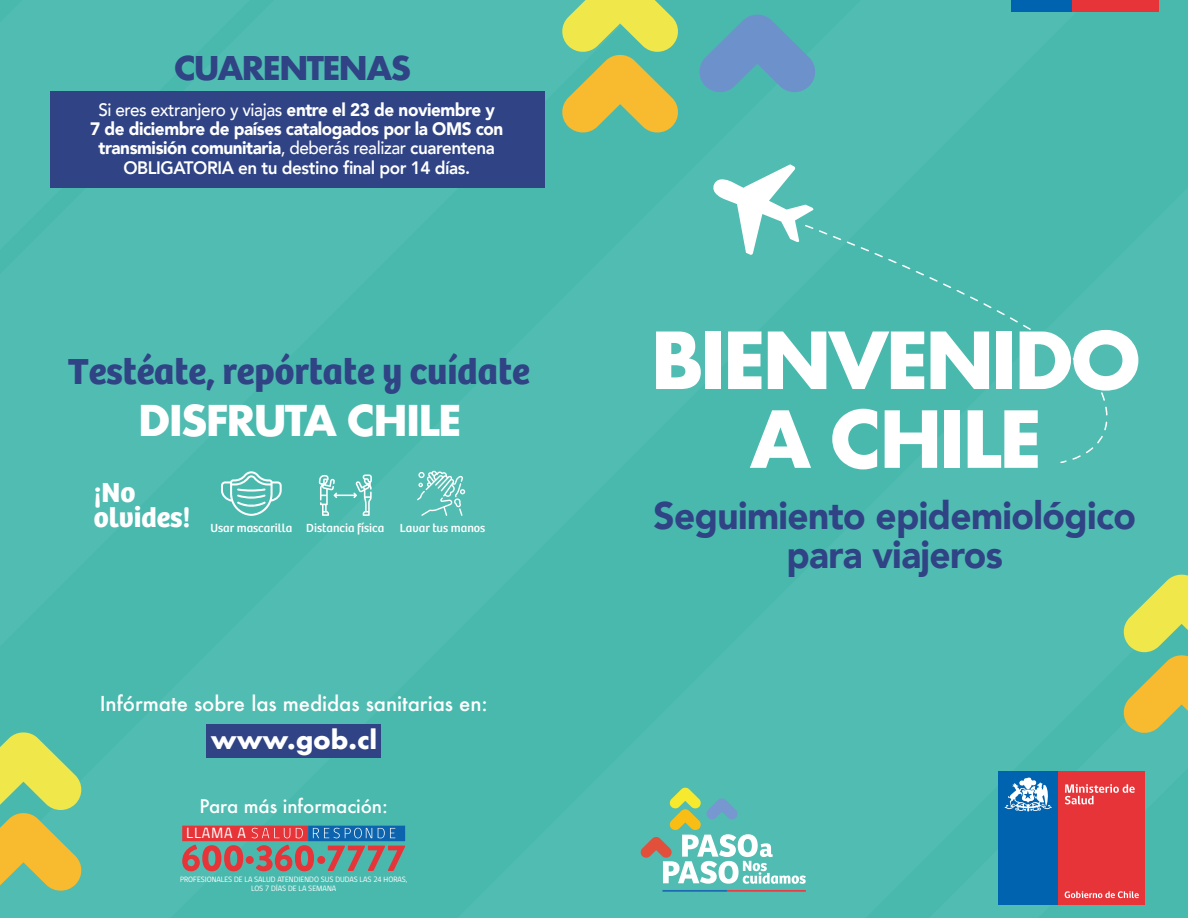
<style>
.page{position:relative;width:1188px;height:918px;background:#fff}
.page>*{position:absolute;margin:0;border:0;box-sizing:border-box;transform-origin:0 0}
.t1{font:700 76.35px/78.8px "Futura";letter-spacing:-.06em;color:#fff;text-align:center}
.t2{font:700 41.25px "Futura";letter-spacing:-.06em;color:#fff}
.t3{font:900 38.4px/39px "Avenir";letter-spacing:-.015em;color:#2f4385;text-align:center;scale:.96 1}
.t4{font:700 37.5px "Bree";color:#2f4385}
.t5{font:700 31.8px "Futura";letter-spacing:-.06em;color:#2f4385}
.t6{font:700 28.65px/24.9px "Bree";color:#fff}
.t7{font:700 24.9px "Futura";letter-spacing:-.005em;color:#fff}
.t8{font:500 19.95px "Futura";letter-spacing:-.005em;color:#fff}
.t9{font:500 18.3px "Futura";letter-spacing:-.005em;color:#fff}
.t10{font:900 18px/19.5px "Avenir";letter-spacing:-.025em;color:#fff;text-align:center;scale:.95 1}
.t11{font:15.15px "gob CL";letter-spacing:.05em;color:#fff}
.t12{font:12.15px "Bree";color:#fff}
.t13{font:7.95px/8.9px "gob CL";color:#fff;text-align:center}
.s1{font-weight:500}
.s2{font-weight:800}
</style>
<div class="page">
<div style="left:0;top:0;width:212px;height:918px;background:#51bcb1"></div>
<div style="left:212px;top:0;width:976px;height:918px;background:#51bcb1"></div>
<div style="left:485px;top:62px;width:703px;height:856px;background:#51bcb1"></div>
<svg style="left:560px;top:0;width:120px;height:134px"></svg>
<svg style="left:1122px;top:573px;width:66px;height:162px"></svg>
<svg style="left:0;top:731px;width:83px;height:162px"></svg>
<svg style="left:697px;top:13px;width:120px;height:81px"></svg>
<div style="left:206px;top:724px;width:175px;height:34px;background:#2f4385"></div>
<svg style="left:182px;top:845px;width:61px;height:26px"></svg>
<div style="left:246px;top:856px;width:8px;height:8px;background:#e73439;border-radius:50%"></div>
<svg style="left:256px;top:845px;width:58px;height:26px"></svg>
<div style="left:317px;top:856px;width:8px;height:8px;background:#e73439;border-radius:50%"></div>
<svg style="left:328px;top:846px;width:77px;height:25px"></svg>
<div style="left:182px;top:826px;width:126px;height:15px;background:#e73439"></div>
<svg style="left:308px;top:826px;width:97px;height:15px"></svg>
<svg style="left:252px;top:828px;width:38px;height:10px"></svg>
<svg style="left:296px;top:828px;width:7px;height:10px"></svg>
<svg style="left:313px;top:828px;width:59px;height:10px"></svg>
<svg style="left:378px;top:828px;width:17px;height:10px"></svg>
<div style="left:50px;top:91px;width:494px;height:96px;background:#2f4385"></div>
<div style="left:998px;top:771px;width:60px;height:134px;background:#0063af"></div>
<div style="left:1058px;top:771px;width:87px;height:134px;background:#e73439"></div>
<svg style="left:1065px;top:891px;width:74px;height:7px"></svg>
<svg style="left:1005px;top:777px;width:47px;height:35px"></svg>
<svg style="left:1065px;top:784px;width:70px;height:20px"></svg>
<div style="left:1011px;top:0;width:61px;height:12px;background:#0063af"></div>
<div style="left:1072px;top:0;width:87px;height:12px;background:#e73439"></div>
<div style="left:804px;top:224px;width:326px;height:240px;background:#49b9ae"></div>
<svg style="left:710px;top:164px;width:104px;height:91px"></svg>
<svg style="left:662px;top:890px;width:144px;height:2px"></svg>
<svg style="left:640px;top:787px;width:166px;height:97px"></svg>
<svg style="left:319px;top:474px;width:53px;height:42px"></svg>
<svg style="left:221px;top:471px;width:61px;height:45px"></svg>
<svg style="left:417px;top:471px;width:48px;height:45px"></svg>
<h3 class="t5" style="left:174px;top:45px;width:239px">CUARENTENAS</h3>
<p class="t10" style="left:90px;top:99px;width:437px"><span class="s1">Si eres extranjero y viajas</span> entre el 23 de noviembre y<br>7 de diciembre de países catalogados por la OMS con transmisión comunitaria<span class="s1">, deberás realizar</span> <span class="s2">cuarentena OBLIGATORIA en tu destino final por 14 días.</span></p>
<h3 class="t4" style="left:68px;top:349px;width:463px">Testéate, repórtate y cuídate</h3>
<h2 class="t2" style="left:138px;top:391px;width:326px">DISFRUTA CHILE</h2>
<h3 class="t6" style="left:94px;top:481px;width:98px">¡No olvides!</h3>
<p class="t12" style="left:210px;top:521px;width:175px">Usar mascarilla Distancia física</p>
<p class="t12" style="left:400px;top:521px;width:87px">Lavar tus manos</p>
<p class="t8" style="left:100px;top:690px;width:390px">Infórmate sobre las medidas sanitarias en:</p>
<h3 class="t7" style="left:211px;top:722px;width:168px">www.gob.cl</h3>
<p class="t9" style="left:200px;top:794px;width:190px">Para más información:</p>
<p class="t11" style="left:186px;top:823px;width:61px">LLAMA A</p>
<p class="t13" style="left:180px;top:875px;width:228px">PROFESIONALES DE LA SALUD ATENDIENDO SUS DUDAS LAS 24 HORAS,<br>LOS 7 DÍAS DE LA SEMANA</p>
<h1 class="t1" style="left:650px;top:321px;width:493px">BIENVENIDO<br>A CHILE</h1>
<h3 class="t3" style="left:654px;top:495px;width:504px">Seguimiento epidemiológico para viajeros</h3>
</div>
